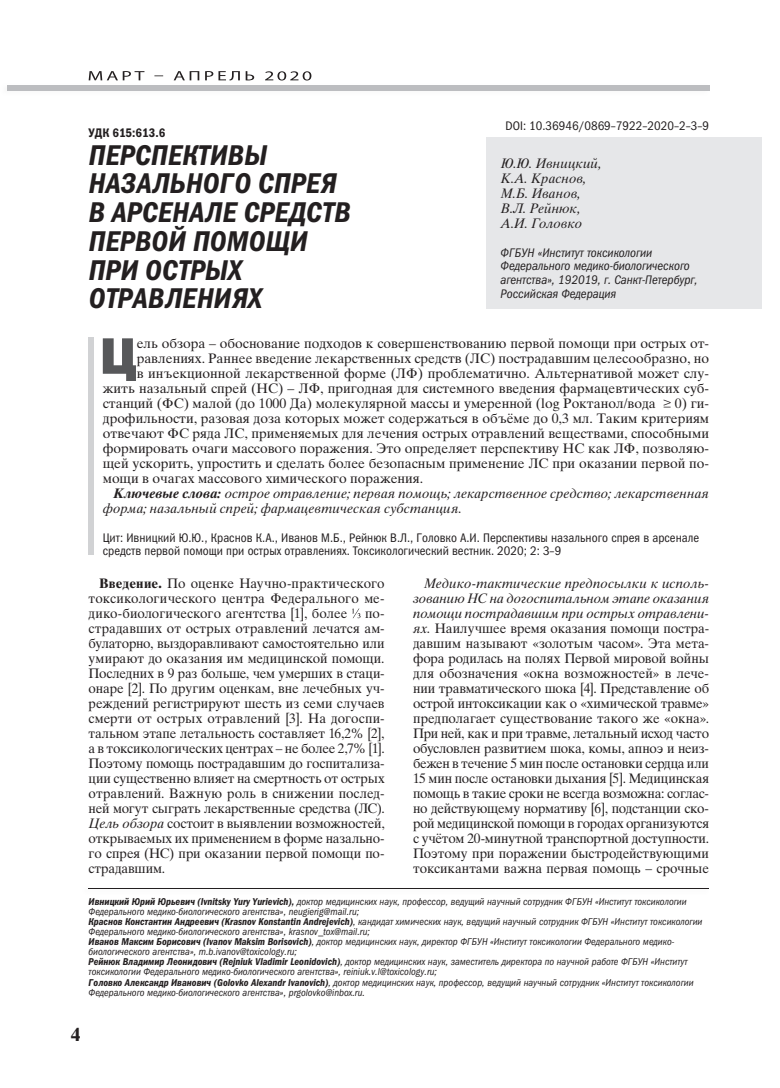
<style>
.page{position:relative;width:780px;height:1088px;background:#fff}
.page>*{position:absolute;margin:0;border:0;box-sizing:border-box;transform-origin:0 0}
.t1{font:51.62px "Franklin Gothic Heavy ITC";color:#57585a}
.t2{font:italic 28.75px/28.8px "Franklin Gothic Demi Cond ITC";letter-spacing:.01em;color:#231f20}
.t3{font:700 18.75px "Times Ten Cyr";color:#231f20}
.t4{font:13.75px/15px "Times Ten Cyr Upright";color:#231f20;text-align:justify}
.t5{font:13.75px/15px "Times Ten Cyr Inclined";letter-spacing:.005em;color:#231f20}
.t6{font:12.5px/13.8px "Franklin Gothic Book Cond ITC";color:#231f20}
.t7{font:italic 12.5px/13.8px "Franklin Gothic Book Cond ITC";color:#231f20}
.t8{font:12.5px "Franklin Gothic Demi Cond ITC";color:#231f20}
.t9{font:italic 10px/10px "Franklin Gothic Book Cond ITC";color:#231f20}
.s1{font-family:"Times Ten Cyr Bold Inclined"}
.s2{font-family:"Times Ten Cyr";font-weight:700}
.s3{font-family:"Times Ten Cyr Inclined"}
.s4{font-family:"Franklin Gothic Demi Cond ITC"}
</style>
<div class="page">
<div style="left:7px;top:85px;width:702px;height:5px;background:#bcbdc0"></div>
<svg style="left:89px;top:71px;width:222px;height:10px"></svg>
<div style="left:486px;top:137px;width:276px;height:171px;background:#e6e7e9"></div>
<svg style="left:352px;top:608px;width:8px;height:10px"></svg>
<hr style="left:89px;top:888px;width:620px;height:1px;background:#231f20">
<div style="left:89px;top:337px;width:5px;height:218px;background:#d1d2d4"></div>
<p class="t8" style="left:89px;top:125px;width:78px">УДК 615:613.6</p>
<h2 class="t2" style="left:89px;top:141px;width:263px">ПЕРСПЕКТИВЫ<br>НАЗАЛЬНОГО СПРЕЯ<br>В АРСЕНАЛЕ СРЕДСТВ<br>ПЕРВОЙ ПОМОЩИ<br>ПРИ ОСТРЫХ<br>ОТРАВЛЕНИЯХ</h2>
<p class="t6" style="left:505px;top:119px;width:205px">DOI: 10.36946/0869–7922–2020–2–3–9</p>
<p class="t5" style="left:500px;top:155px;width:103px">Ю.Ю. Ивницкий,<br>К.А. Краснов,<br>М.Б. Иванов,<br>В.Л. Рейнюк,<br>А.И. Головко</p>
<p class="t7" style="left:500px;top:246px;width:198px">ФГБУН «Институт токсикологии Федерального медико-биологического агентства», 192019, г. Санкт-Петербург, Российская Федерация</p>
<h1 class="t1" style="left:100px;top:324px;width:39px">Ц</h1>
<p class="t4" style="left:137px;top:336px;width:574px">ель обзора – обоснование подходов к совершенствованию первой помощи при острых от-</p>
<p class="t4" style="left:137px;top:351px;width:573px">равлениях. Раннее введение лекарственных средств (ЛС) пострадавшим целесообразно, но</p>
<p class="t4" style="left:137px;top:366px;width:573px">в инъекционной лекарственной форме (ЛФ) проблематично. Альтернативой может слу-</p>
<p class="t4" style="left:103px;top:381px;width:607px">жить назальный спрей (НС) – ЛФ, пригодная для системного введения фармацевтических суб-</p>
<p class="t4" style="left:103px;top:396px;width:607px">станций (ФС) малой (до 1000 Да) молекулярной массы и умеренной (log Pоктанол/вода ≥ 0) ги-</p>
<p class="t4" style="left:103px;top:411px;width:607px">дрофильности, разовая доза которых может содержаться в объёме до 0,3 мл. Таким критериям</p>
<p class="t4" style="left:103px;top:426px;width:607px">отвечают ФС ряда ЛС, применяемых для лечения острых отравлений веществами, способными</p>
<p class="t4" style="left:103px;top:441px;width:607px">формировать очаги массового поражения. Это определяет перспективу НС как ЛФ, позволяю-</p>
<p class="t4" style="left:103px;top:456px;width:607px">щей ускорить, упростить и сделать более безопасным применение ЛС при оказании первой по-</p>
<p class="t4" style="left:103px;top:471px;width:322px">мощи в очагах массового химического поражения.</p>
<p class="t5" style="left:103px;top:485px;width:607px;text-indent:11px"><span class="s1">Ключевые слова:</span> острое отравление; первая помощь; лекарственное средство; лекарственная форма; назальный спрей; фармацевтическая субстанция.</p>
<p class="t6" style="left:103px;top:530px;width:598px">Цит: Ивницкий Ю.Ю., Краснов К.А., Иванов М.Б., Рейнюк В.Л., Головко А.И. Перспективы назального спрея в арсенале средств первой помощи при острых отравлениях. Токсикологический вестник. 2020; 2: 3–9</p>
<p class="t4" style="left:89px;top:576px;width:297px;text-indent:11px"><span class="s2">Введение.</span> По оценке Научно-практического токсикологического центра Федерального ме&shy;дико-биологического агентства [1], более</p>
<p class="t5" style="left:413px;top:575px;width:297px;text-align:justify;text-indent:11px">Медико-тактические предпосылки к исполь&shy;зованию НС на догоспитальном этапе оказания помощи пострадавшим при острых отравлени-</p>
<p class="t4" style="left:413px;top:621px;width:297px"><span class="s3">ях.</span> Наилучшее время оказания помощи постра&shy;давшим называют «золотым часом». Эта мета&shy;фора родилась на полях Первой мировой войны для обозначения «окна возможностей» в лече&shy;нии травматического шока [4]. Представление об острой интоксикации как о «химической травме» предполагает существование такого же «окна».<br>При ней, как и при травме, летальный исход часто обусловлен развитием шока, комы, апноэ и неиз&shy;бежен в течение 5 мин после остановки сердца или 15 мин после остановки дыхания [5]. Медицинская помощь в такие сроки не всегда возможна: соглас&shy;но действующему нормативу [6], подстанции ско&shy;рой медицинской помощи в городах организуются с учётом 20-минутной транспортной доступности.<br>Поэтому при поражении быстродействующими токсикантами важна первая помощь – срочные</p>
<p class="t9" style="left:89px;top:897px;width:615px"><span class="s4">Ивницкий Юрий Юрьевич (Ivnitsky Yury Yurievich),</span> доктор медицинских наук, профессор, ведущий научный сотрудник ФГБУН «Институт токсикологии Федерального медико-биологического агентства», neugierig@mail.ru;<br><span class="s4">Краснов Константин Андреевич (Krasnov Konstantin Andrejevich)</span>, кандидат химических наук, ведущий научный сотрудник ФГБУН «Институт токсикологии Федерального медико-биологического агентства», krasnov_tox@mail.ru;<br><span class="s4">Иванов Максим Борисович (Ivanov Maksim Borisovich)</span>, доктор медицинских наук, директор ФГБУН «Институт токсикологии Федерального медико&shy;биологического агентства», m.b.ivanov@toxicology.ru;<br><span class="s4">Рейнюк Владимир Леонидович (Rejniuk Vladimir Leonidovich)</span>, доктор медицинских наук, заместитель директора по научной работе ФГБУН «Институт токсикологии Федерального медико-биологического агентства», reiniuk.v.l@toxicology.ru;<br><span class="s4">Головко Александр Иванович (Golovko Alexandr Ivanovich)</span>, доктор медицинских наук, профессор, ведущий научный сотрудник «Институт токсикологии Федерального медико-биологического агентства», prgolovko@inbox.ru.</p>
<p class="t4" style="left:89px;top:606px;width:297px;text-indent:276px">по&shy;страдавших от острых отравлений лечатся ам&shy;булаторно, выздоравливают самостоятельно или умирают до оказания им медицинской помощи.<br>Последних в 9 раз больше, чем умерших в стаци&shy;онаре [2]. По другим оценкам, вне лечебных уч&shy;реждений регистрируют шесть из семи случаев смерти от острых отравлений [3]. На догоспи&shy;тальном этапе летальность составляет 16,2% [2], а в токсикологических центрах – не более 2,7% [1].<br>Поэтому помощь пострадавшим до госпитализа&shy;ции существенно влияет на смертность от острых отравлений. Важную роль в снижении послед&shy;ней могут сыграть лекарственные средства (ЛС).<br><span class="s3">Цель обзора</span> состоит в выявлении возможностей, открываемых их применением в форме назально&shy;го спрея (НС) при оказании первой помощи по&shy;страдавшим.</p>
<h3 class="t3" style="left:71px;top:1023px;width:11px">4</h3>
</div>
